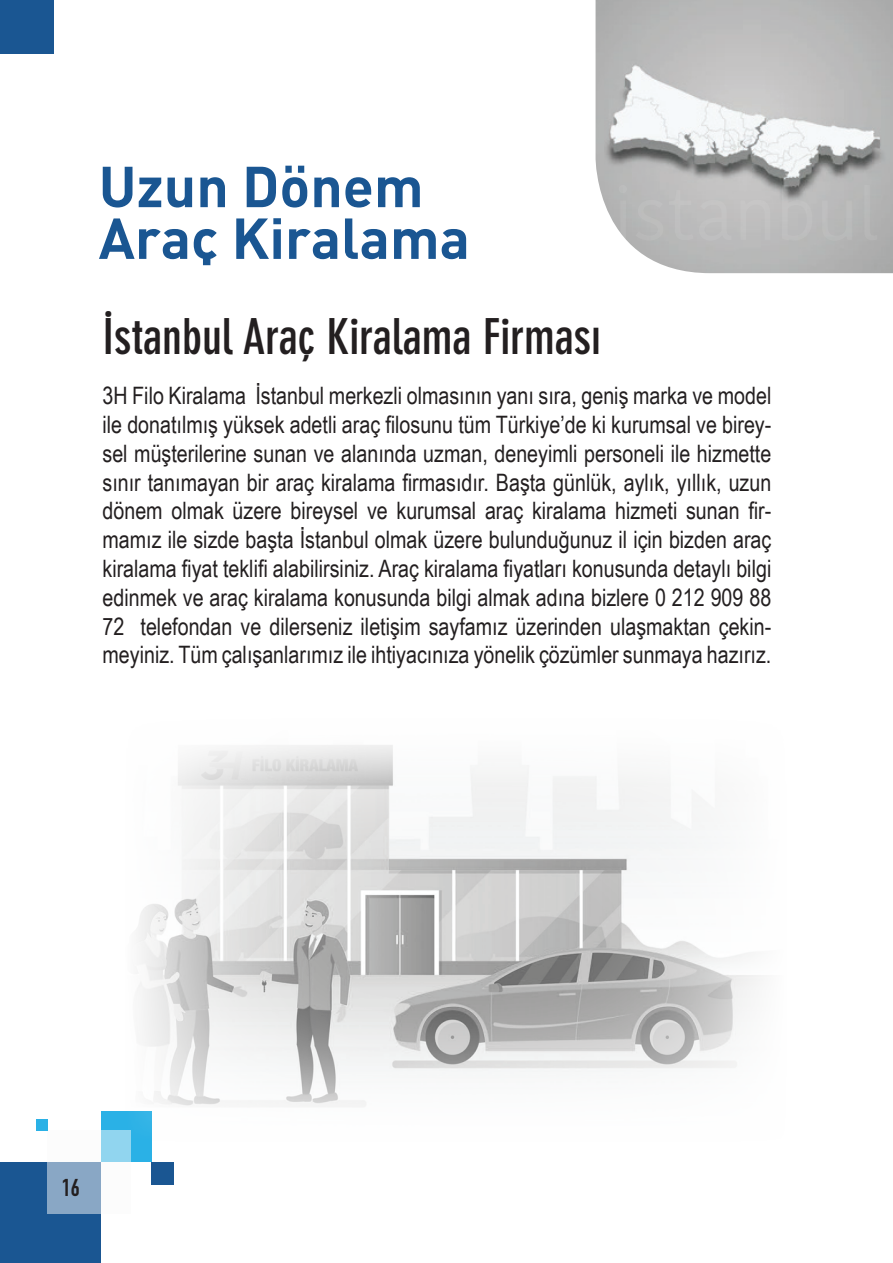
<style>
.page{position:relative;width:893px;height:1263px;background:#fff}
.page>*{position:absolute;margin:0;border:0;box-sizing:border-box;transform-origin:0 0}
.t1{font:700 56.7px/51.8px "DI Nbek";color:#1a5692}
.t2{font:48.9px "DIN Grotesk Std Bold Cn";color:#231f20}
.t3{font:24px/28.8px "Arial Narrow";color:#231f20;text-align:justify}
.t4{font:24px "DIN Engschrift Std";color:#231f20}
</style>
<div class="page">
<div style="left:0;top:1162px;width:101px;height:101px;background:#1a5692"></div>
<div style="left:101px;top:1111px;width:51px;height:51px;background:#2ab1e6"></div>
<svg style="left:48px;top:1131px;width:83px;height:83px"></svg>
<div style="left:152px;top:1162px;width:22px;height:22px;background:#1a5692"></div>
<div style="left:36px;top:1120px;width:12px;height:11px;background:#2ab1e6"></div>
<div style="left:0;top:0;width:54px;height:54px;background:#1a5692"></div>
<img style="left:596px;top:0;width:297px;height:273px">
<svg style="left:619px;top:185px;width:258px;height:56px"></svg>
<img style="left:125px;top:745px;width:637px;height:396px">
<h1 class="t1" style="left:99px;top:158px;width:373px">Uzun Dönem<br>Araç Kiralama</h1>
<h2 class="t2" style="left:103px;top:308px;width:500px">İstanbul Araç Kiralama Firması</h2>
<p class="t3" style="left:103px;top:380px;width:670px">3H Filo Kiralama İstanbul merkezli olmasının yanı sıra, geniş marka ve model ile donatılmış yüksek adetli araç filosunu tüm Türkiye’de ki kurumsal ve birey&shy;sel müşterilerine sunan ve alanında uzman, deneyimli personeli ile hizmette sınır tanımayan bir araç kiralama firmasıdır. Başta günlük, aylık, yıllık, uzun dönem olmak üzere bireysel ve kurumsal araç kiralama hizmeti sunan fir&shy;mamız ile sizde başta İstanbul olmak üzere bulunduğunuz il için bizden araç kiralama fiyat teklifi alabilirsiniz. Araç kiralama fiyatları konusunda detaylı bilgi edinmek ve araç kiralama konusunda bilgi almak adına bizlere 0 212 909 88<br>72 telefondan ve dilerseniz iletişim sayfamız üzerinden ulaşmaktan çekin&shy;meyiniz. Tüm çalışanlarımız ile ihtiyacınıza yönelik çözümler sunmaya hazırız.</p>
<p class="t4" style="left:62px;top:1174px;width:19px">16</p>
</div>
